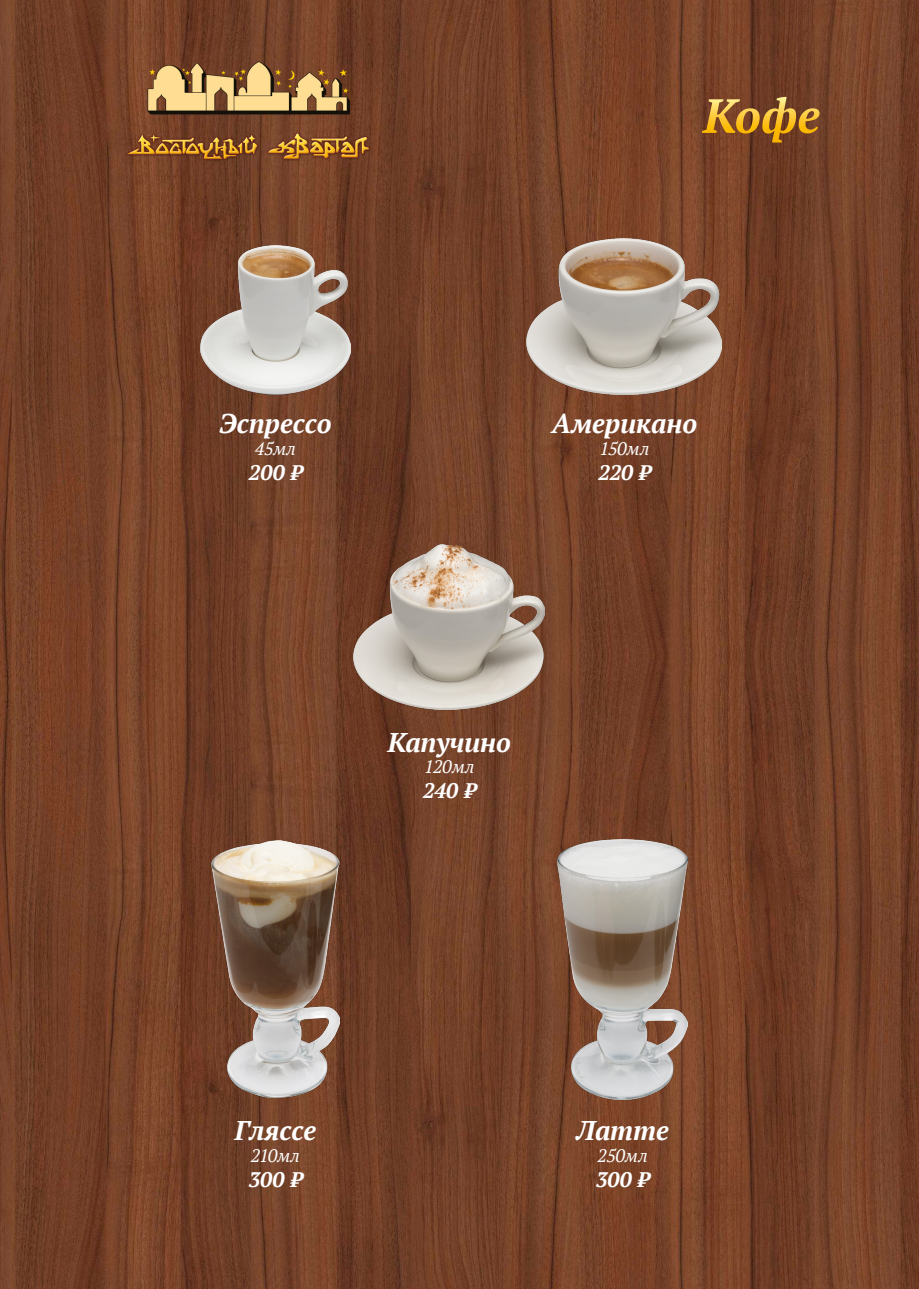
<style>
.page{position:relative;width:919px;height:1289px;background:#fff}
.page>*{position:absolute;margin:0;border:0;box-sizing:border-box;transform-origin:0 0}
.t1{font:italic 700 27px "PT Serif";color:#fff}
.t2{font:italic 700 21px "PT Serif";letter-spacing:.015em;color:#fff}
.t3{font:italic 18px "PT Serif";color:#fff}
</style>
<div class="page">
<img style="left:0;top:0;width:918px;height:1288px">
<img style="left:558px;top:839px;width:129px;height:260px">
<img style="left:211px;top:841px;width:129px;height:256px">
<img style="left:353px;top:544px;width:192px;height:165px">
<img style="left:527px;top:238px;width:194px;height:156px">
<img style="left:200px;top:245px;width:150px;height:149px">
<svg style="left:701px;top:97px;width:118px;height:45px;background:#9f6b29"></svg>
<p class="t1" style="left:219px;top:406px;width:114px">Эспрессо</p>
<p class="t3" style="left:255px;top:437px;width:42px">45мл</p>
<p class="t2" style="left:248px;top:459px;width:55px">200 ₽</p>
<p class="t1" style="left:551px;top:406px;width:147px">Американо</p>
<p class="t3" style="left:599px;top:437px;width:51px">150мл</p>
<p class="t2" style="left:598px;top:459px;width:54px">220 ₽</p>
<p class="t1" style="left:387px;top:724px;width:125px">Капучино</p>
<p class="t3" style="left:424px;top:755px;width:52px">120мл</p>
<p class="t2" style="left:422px;top:777px;width:55px">240 ₽</p>
<p class="t1" style="left:234px;top:1112px;width:83px">Гляссе</p>
<p class="t3" style="left:251px;top:1143px;width:50px">210мл</p>
<p class="t2" style="left:248px;top:1165px;width:55px">300 ₽</p>
<p class="t1" style="left:576px;top:1112px;width:94px">Латте</p>
<p class="t3" style="left:597px;top:1143px;width:52px">250мл</p>
<p class="t2" style="left:595px;top:1165px;width:55px">300 ₽</p>
</div>
